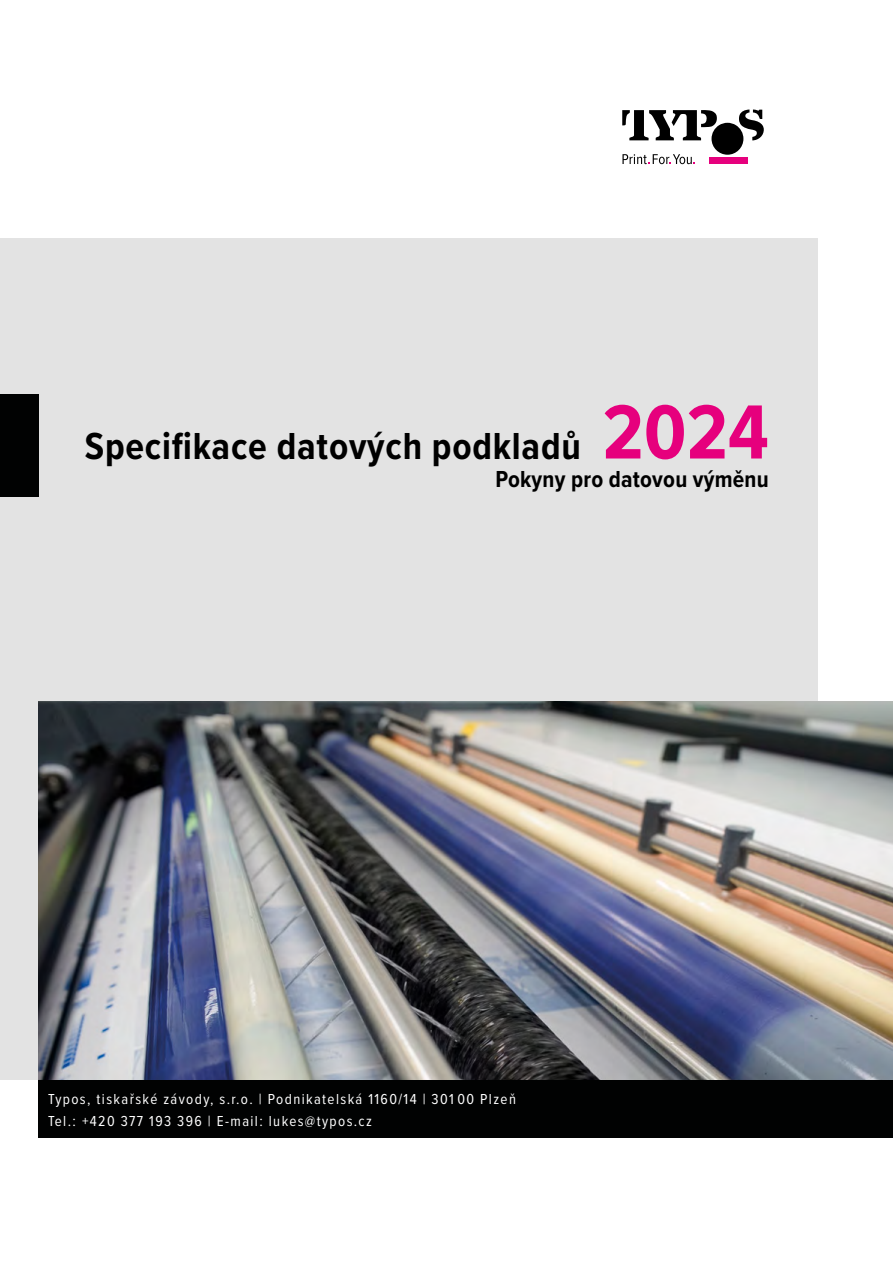
<style>
.page{position:relative;width:893px;height:1263px;background:#fff}
.page>*{position:absolute;margin:0;border:0;box-sizing:border-box;transform-origin:0 0}
.t1{font:700 39px "Proxima Nova Cond";letter-spacing:.02em;color:#000}
.t2{font:700 24px "Proxima Nova Cond";letter-spacing:.01em;color:#000}
.t3{font:15px/21.8px "Proxima Nova Cond";letter-spacing:.095em;color:#fff}
.s1{font-size:79.5px;color:#e6007d}
</style>
<div class="page">
<div style="left:0;top:238px;width:817px;height:841px;background:#e3e3e3"></div>
<div style="left:0;top:394px;width:39px;height:103px;background:#010202"></div>
<div style="left:39px;top:1079px;width:854px;height:59px;background:#010202"></div>
<img style="left:39px;top:701px;width:854px;height:378px">
<svg style="left:622px;top:109px;width:142px;height:55px"></svg>
<h1 class="t1" style="left:85px;top:417px;width:685px">Specifikace datových podkladů <span class="s1">2024</span></h1>
<h2 class="t2" style="left:495px;top:462px;width:275px">Pokyny pro datovou výměnu</h2>
<p class="t3" style="left:48px;top:1087px;width:469px">Typos, tiskařské závody, s.r.o. | Podnikatelská 1160/14 | 301 00 Plzeň<br>Tel.: +420 377 193 396 | E-mail: lukes@typos.cz</p>
</div>
